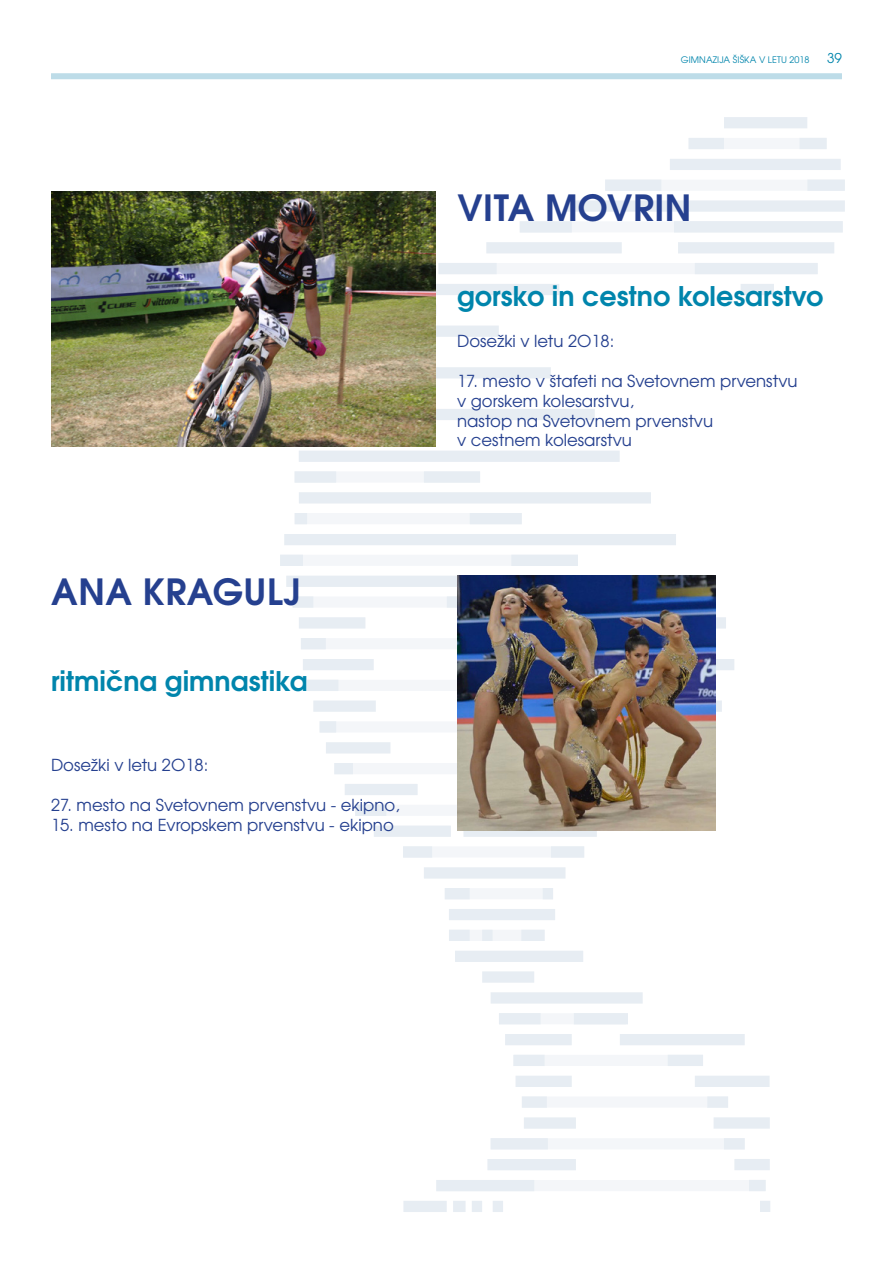
<style>
.page{position:relative;width:893px;height:1263px;background:#fff}
.page>*{position:absolute;margin:0;border:0;box-sizing:border-box;transform-origin:0 0}
.t1{font:700 36px "Te X Gyre Adventor";letter-spacing:.015em;color:#25408f}
.t2{font:700 27px "Te X Gyre Adventor";color:#0085ac}
.t3{font:16.5px/19.8px "Te X Gyre Adventor";color:#25408f}
.t4{font:13.5px "Te X Gyre Adventor";color:#0085ac}
.t5{font:9px "Te X Gyre Adventor";letter-spacing:.015em;color:#0085ac}
</style>
<div class="page">
<div style="left:689px;top:138px;width:138px;height:11px;background:#f4f6f9"></div>
<div style="left:605px;top:180px;width:240px;height:11px;background:#f4f6f9"></div>
<div style="left:520px;top:221px;width:323px;height:12px;background:#f4f6f9"></div>
<div style="left:439px;top:263px;width:378px;height:11px;background:#f4f6f9"></div>
<div style="left:295px;top:513px;width:227px;height:11px;background:#f4f6f9"></div>
<div style="left:280px;top:555px;width:298px;height:11px;background:#f4f6f9"></div>
<div style="left:293px;top:596px;width:235px;height:12px;background:#f4f6f9"></div>
<div style="left:301px;top:638px;width:285px;height:11px;background:#f4f6f9"></div>
<div style="left:307px;top:680px;width:250px;height:11px;background:#f4f6f9"></div>
<div style="left:320px;top:721px;width:206px;height:11px;background:#f4f6f9"></div>
<div style="left:334px;top:763px;width:163px;height:11px;background:#f4f6f9"></div>
<div style="left:355px;top:805px;width:261px;height:11px;background:#f4f6f9"></div>
<div style="left:403px;top:846px;width:181px;height:12px;background:#f4f6f9"></div>
<div style="left:445px;top:888px;width:108px;height:11px;background:#f4f6f9"></div>
<div style="left:449px;top:930px;width:96px;height:11px;background:#f4f6f9"></div>
<div style="left:499px;top:1013px;width:127px;height:11px;background:#f4f6f9"></div>
<div style="left:513px;top:1055px;width:190px;height:11px;background:#f4f6f9"></div>
<div style="left:522px;top:1096px;width:206px;height:12px;background:#f4f6f9"></div>
<div style="left:491px;top:1138px;width:254px;height:11px;background:#f4f6f9"></div>
<div style="left:436px;top:1180px;width:330px;height:11px;background:#f4f6f9"></div>
<div style="left:295px;top:471px;width:185px;height:12px;background:#f4f6f9"></div>
<div style="left:670px;top:159px;width:171px;height:11px;background:#e7edf3"></div>
<div style="left:799px;top:138px;width:28px;height:11px;background:#e7edf3"></div>
<div style="left:724px;top:117px;width:83px;height:11px;background:#e7edf3"></div>
<div style="left:689px;top:138px;width:35px;height:11px;background:#e7edf3"></div>
<div style="left:807px;top:180px;width:38px;height:11px;background:#e7edf3"></div>
<div style="left:605px;top:180px;width:56px;height:11px;background:#e7edf3"></div>
<div style="left:566px;top:200px;width:279px;height:12px;background:#e7edf3"></div>
<div style="left:674px;top:221px;width:169px;height:11px;background:#e7edf3"></div>
<div style="left:520px;top:221px;width:52px;height:12px;background:#e7edf3"></div>
<div style="left:678px;top:242px;width:156px;height:11px;background:#e7edf3"></div>
<div style="left:695px;top:263px;width:123px;height:11px;background:#e7edf3"></div>
<div style="left:741px;top:284px;width:33px;height:11px;background:#e7edf3"></div>
<div style="left:486px;top:242px;width:136px;height:11px;background:#e7edf3"></div>
<div style="left:438px;top:263px;width:59px;height:11px;background:#e7edf3"></div>
<div style="left:407px;top:284px;width:152px;height:11px;background:#e7edf3"></div>
<div style="left:378px;top:325px;width:121px;height:12px;background:#e7edf3"></div>
<div style="left:190px;top:367px;width:361px;height:11px;background:#e7edf3"></div>
<div style="left:226px;top:409px;width:369px;height:11px;background:#e7edf3"></div>
<div style="left:299px;top:451px;width:321px;height:11px;background:#e7edf3"></div>
<div style="left:424px;top:471px;width:56px;height:12px;background:#e7edf3"></div>
<div style="left:295px;top:471px;width:41px;height:12px;background:#e7edf3"></div>
<div style="left:299px;top:492px;width:352px;height:11px;background:#e7edf3"></div>
<div style="left:470px;top:513px;width:52px;height:11px;background:#e7edf3"></div>
<div style="left:295px;top:513px;width:12px;height:11px;background:#e7edf3"></div>
<div style="left:284px;top:534px;width:392px;height:11px;background:#e7edf3"></div>
<div style="left:511px;top:555px;width:67px;height:11px;background:#e7edf3"></div>
<div style="left:280px;top:555px;width:23px;height:11px;background:#e7edf3"></div>
<div style="left:286px;top:576px;width:415px;height:11px;background:#e7edf3"></div>
<div style="left:447px;top:596px;width:81px;height:12px;background:#e7edf3"></div>
<div style="left:293px;top:596px;width:20px;height:12px;background:#e7edf3"></div>
<svg style="left:715px;top:617px;width:11px;height:12px"></svg>
<div style="left:299px;top:617px;width:66px;height:12px;background:#e7edf3"></div>
<div style="left:301px;top:638px;width:25px;height:11px;background:#e7edf3"></div>
<div style="left:505px;top:659px;width:229px;height:11px;background:#e7edf3"></div>
<div style="left:303px;top:659px;width:71px;height:11px;background:#e7edf3"></div>
<div style="left:307px;top:680px;width:31px;height:11px;background:#e7edf3"></div>
<svg style="left:715px;top:700px;width:7px;height:12px"></svg>
<div style="left:313px;top:700px;width:63px;height:12px;background:#e7edf3"></div>
<div style="left:320px;top:721px;width:16px;height:11px;background:#e7edf3"></div>
<div style="left:326px;top:742px;width:64px;height:11px;background:#e7edf3"></div>
<div style="left:334px;top:763px;width:19px;height:11px;background:#e7edf3"></div>
<div style="left:345px;top:784px;width:73px;height:11px;background:#e7edf3"></div>
<div style="left:355px;top:805px;width:31px;height:11px;background:#e7edf3"></div>
<div style="left:463px;top:825px;width:134px;height:12px;background:#e7edf3"></div>
<div style="left:374px;top:825px;width:77px;height:12px;background:#e7edf3"></div>
<div style="left:551px;top:846px;width:33px;height:12px;background:#e7edf3"></div>
<div style="left:403px;top:846px;width:29px;height:12px;background:#e7edf3"></div>
<div style="left:424px;top:867px;width:142px;height:11px;background:#e7edf3"></div>
<div style="left:543px;top:888px;width:10px;height:11px;background:#e7edf3"></div>
<div style="left:445px;top:888px;width:25px;height:11px;background:#e7edf3"></div>
<div style="left:449px;top:909px;width:106px;height:11px;background:#e7edf3"></div>
<div style="left:521px;top:930px;width:24px;height:11px;background:#e7edf3"></div>
<div style="left:482px;top:930px;width:11px;height:11px;background:#e7edf3"></div>
<div style="left:449px;top:930px;width:21px;height:11px;background:#e7edf3"></div>
<div style="left:455px;top:951px;width:128px;height:11px;background:#e7edf3"></div>
<div style="left:482px;top:971px;width:52px;height:12px;background:#e7edf3"></div>
<div style="left:491px;top:992px;width:152px;height:11px;background:#e7edf3"></div>
<div style="left:574px;top:1013px;width:54px;height:11px;background:#e7edf3"></div>
<div style="left:499px;top:1013px;width:42px;height:11px;background:#e7edf3"></div>
<div style="left:620px;top:1034px;width:125px;height:11px;background:#e7edf3"></div>
<div style="left:505px;top:1034px;width:67px;height:11px;background:#e7edf3"></div>
<div style="left:668px;top:1055px;width:35px;height:11px;background:#e7edf3"></div>
<div style="left:513px;top:1055px;width:32px;height:11px;background:#e7edf3"></div>
<div style="left:695px;top:1076px;width:75px;height:11px;background:#e7edf3"></div>
<div style="left:515px;top:1076px;width:57px;height:11px;background:#e7edf3"></div>
<div style="left:707px;top:1096px;width:21px;height:12px;background:#e7edf3"></div>
<div style="left:522px;top:1096px;width:25px;height:12px;background:#e7edf3"></div>
<div style="left:713px;top:1117px;width:57px;height:12px;background:#e7edf3"></div>
<div style="left:524px;top:1117px;width:52px;height:12px;background:#e7edf3"></div>
<div style="left:724px;top:1138px;width:21px;height:11px;background:#e7edf3"></div>
<div style="left:734px;top:1159px;width:36px;height:11px;background:#e7edf3"></div>
<div style="left:491px;top:1138px;width:57px;height:11px;background:#e7edf3"></div>
<div style="left:749px;top:1180px;width:17px;height:11px;background:#e7edf3"></div>
<div style="left:487px;top:1159px;width:89px;height:11px;background:#e7edf3"></div>
<div style="left:760px;top:1201px;width:10px;height:11px;background:#e7edf3"></div>
<div style="left:436px;top:1180px;width:98px;height:11px;background:#e7edf3"></div>
<div style="left:493px;top:1201px;width:10px;height:11px;background:#e7edf3"></div>
<div style="left:472px;top:1201px;width:10px;height:11px;background:#e7edf3"></div>
<div style="left:403px;top:1201px;width:44px;height:11px;background:#e7edf3"></div>
<div style="left:453px;top:1201px;width:13px;height:11px;background:#e7edf3"></div>
<img style="left:51px;top:191px;width:385px;height:255px">
<img style="left:457px;top:575px;width:258px;height:256px">
<div style="left:51px;top:73px;width:791px;height:6px;background:#bddce8"></div>
<h1 class="t1" style="left:51px;top:560px;width:251px">ANA KRAGULJ</h1>
<h2 class="t2" style="left:51px;top:657px;width:258px">ritmična gimnastika</h2>
<p class="t3" style="left:51px;top:754px;width:159px">Dosežki v letu 2O18:</p>
<p class="t3" style="left:51px;top:794px;width:350px">27. mesto na Svetovnem prvenstvu - ekipno,</p>
<p class="t3" style="left:51px;top:814px;width:344px">15. mesto na Evropskem prvenstvu - ekipno</p>
<p class="t5" style="left:681px;top:53px;width:130px">GIMNAZIJA ŠIŠKA V LETU 2018</p>
<p class="t4" style="left:827px;top:48px;width:16px">39</p>
<h1 class="t1" style="left:457px;top:176px;width:236px">VITA MOVRIN</h1>
<h2 class="t2" style="left:457px;top:273px;width:368px">gorsko in cestno kolesarstvo</h2>
<p class="t3" style="left:457px;top:330px;width:159px">Dosežki v letu 2O18:</p>
<p class="t3" style="left:457px;top:370px;width:342px">17. mesto v štafeti na Svetovnem prvenstvu v gorskem kolesarstvu,<br>nastop na Svetovnem prvenstvu<br>v cestnem kolesarstvu</p>
</div>
